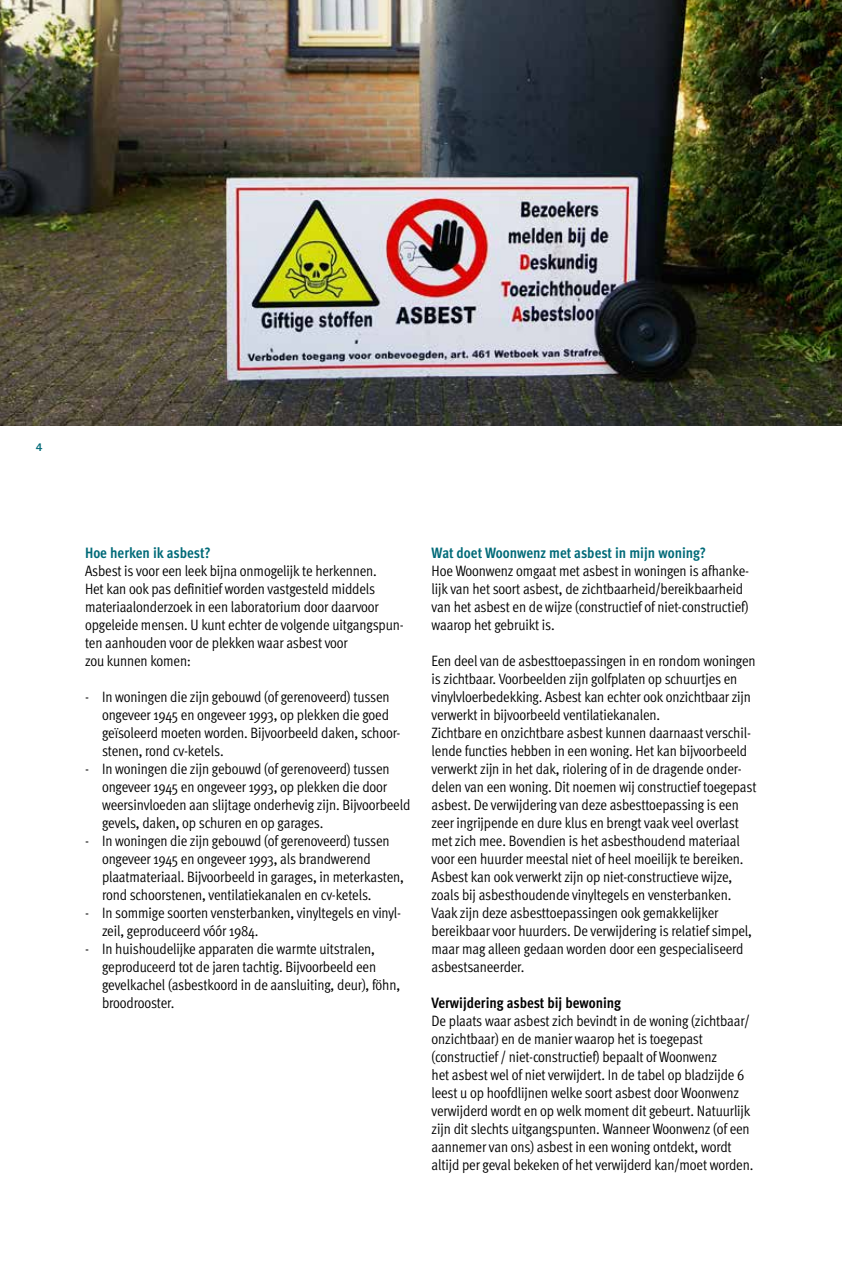
<style>
.page{position:relative;width:842px;height:1263px;background:#fff}
.page>*{position:absolute;margin:0;border:0;box-sizing:border-box;transform-origin:0 0}
.t1{font:15px/18px "Meta Cond Normal";letter-spacing:-.01em;color:#000}
.t2{font:700 15px "Meta Cond";color:#006a78}
.t3{font:700 15px "Meta Cond";color:#000}
.t4{font:800 12px "Rotis Sans Serif";color:#006a78}
</style>
<div class="page">
<img style="left:0;top:0;width:842px;height:425px">
<p class="t4" style="left:36px;top:439px;width:8px">4</p>
<p class="t2" style="left:85px;top:544px;width:127px">Hoe herken ik asbest?</p>
<p class="t1" style="left:85px;top:562px;width:320px">Asbest is voor een leek bijna onmogelijk te herkennen.<br>Het kan ook pas definitief worden vastgesteld middels materiaalonderzoek in een laboratorium door daarvoor opgeleide mensen. U kunt echter de volgende uitgangspun&shy;ten aanhouden voor de plekken waar asbest voor<br>zou kunnen komen:</p>
<p class="t1" style="left:102px;top:688px;width:300px;text-indent:-17px">- In woningen die zijn gebouwd (of gerenoveerd) tussen ongeveer 1945 en ongeveer 1993, op plekken die goed geïsoleerd moeten worden. Bijvoorbeeld daken, schoor&shy;stenen, rond cv-ketels.</p>
<p class="t1" style="left:102px;top:760px;width:310px;text-indent:-17px">- In woningen die zijn gebouwd (of gerenoveerd) tussen ongeveer 1945 en ongeveer 1993, op plekken die door weersinvloeden aan slijtage onderhevig zijn. Bijvoorbeeld gevels, daken, op schuren en op garages.</p>
<p class="t1" style="left:102px;top:832px;width:303px;text-indent:-17px">- In woningen die zijn gebouwd (of gerenoveerd) tussen ongeveer 1945 en ongeveer 1993, als brandwerend plaatmateriaal. Bijvoorbeeld in garages, in meterkasten, rond schoorstenen, ventilatiekanalen en cv-ketels.</p>
<p class="t1" style="left:102px;top:904px;width:301px;text-indent:-17px">- In sommige soorten vensterbanken, vinyltegels en vinyl&shy;zeil, geproduceerd vóór 1984.</p>
<p class="t1" style="left:102px;top:940px;width:300px;text-indent:-17px">- In huishoudelijke apparaten die warmte uitstralen, geproduceerd tot de jaren tachtig. Bijvoorbeeld een gevelkachel (asbestkoord in de aansluiting, deur), föhn, broodrooster.</p>
<p class="t2" style="left:432px;top:544px;width:276px">Wat doet Woonwenz met asbest in mijn woning?</p>
<p class="t1" style="left:432px;top:562px;width:319px">Hoe Woonwenz omgaat met asbest in woningen is afhanke&shy;lijk van het soort asbest, de zichtbaarheid/bereikbaarheid van het asbest en de wijze (constructief of niet-constructief) waarop het gebruikt is.</p>
<p class="t1" style="left:432px;top:652px;width:326px">Een deel van de asbesttoepassingen in en rondom woningen is zichtbaar. Voorbeelden zijn golfplaten op schuurtjes en vinylvloerbedekking. Asbest kan echter ook onzichtbaar zijn verwerkt in bijvoorbeeld ventilatiekanalen.<br>Zichtbare en onzichtbare asbest kunnen daarnaast verschil&shy;lende functies hebben in een woning. Het kan bijvoorbeeld verwerkt zijn in het dak, riolering of in de dragende onder&shy;delen van een woning. Dit noemen wij constructief toegepast asbest. De verwijdering van deze asbesttoepassing is een zeer ingrijpende en dure klus en brengt vaak veel overlast met zich mee. Bovendien is het asbesthoudend materiaal voor een huurder meestal niet of heel moeilijk te bereiken.<br>Asbest kan ook verwerkt zijn op niet-constructieve wijze, zoals bij asbesthoudende vinyltegels en vensterbanken.<br>Vaak zijn deze asbesttoepassingen ook gemakkelijker bereikbaar voor huurders. De verwijdering is relatief simpel, maar mag alleen gedaan worden door een gespecialiseerd asbestsaneerder.</p>
<p class="t3" style="left:432px;top:994px;width:191px">Verwijdering asbest bij bewoning</p>
<p class="t1" style="left:432px;top:1012px;width:323px">De plaats waar asbest zich bevindt in de woning (zichtbaar/ onzichtbaar) en de manier waarop het is toegepast (constructief / niet-constructief) bepaalt of Woonwenz<br>het asbest wel of niet verwijdert. In de tabel op bladzijde 6 leest u op hoofdlijnen welke soort asbest door Woonwenz verwijderd wordt en op welk moment dit gebeurt. Natuurlijk zijn dit slechts uitgangspunten. Wanneer Woonwenz (of een aannemer van ons) asbest in een woning ontdekt, wordt altijd per geval bekeken of het verwijderd kan/moet worden.</p>
</div>
